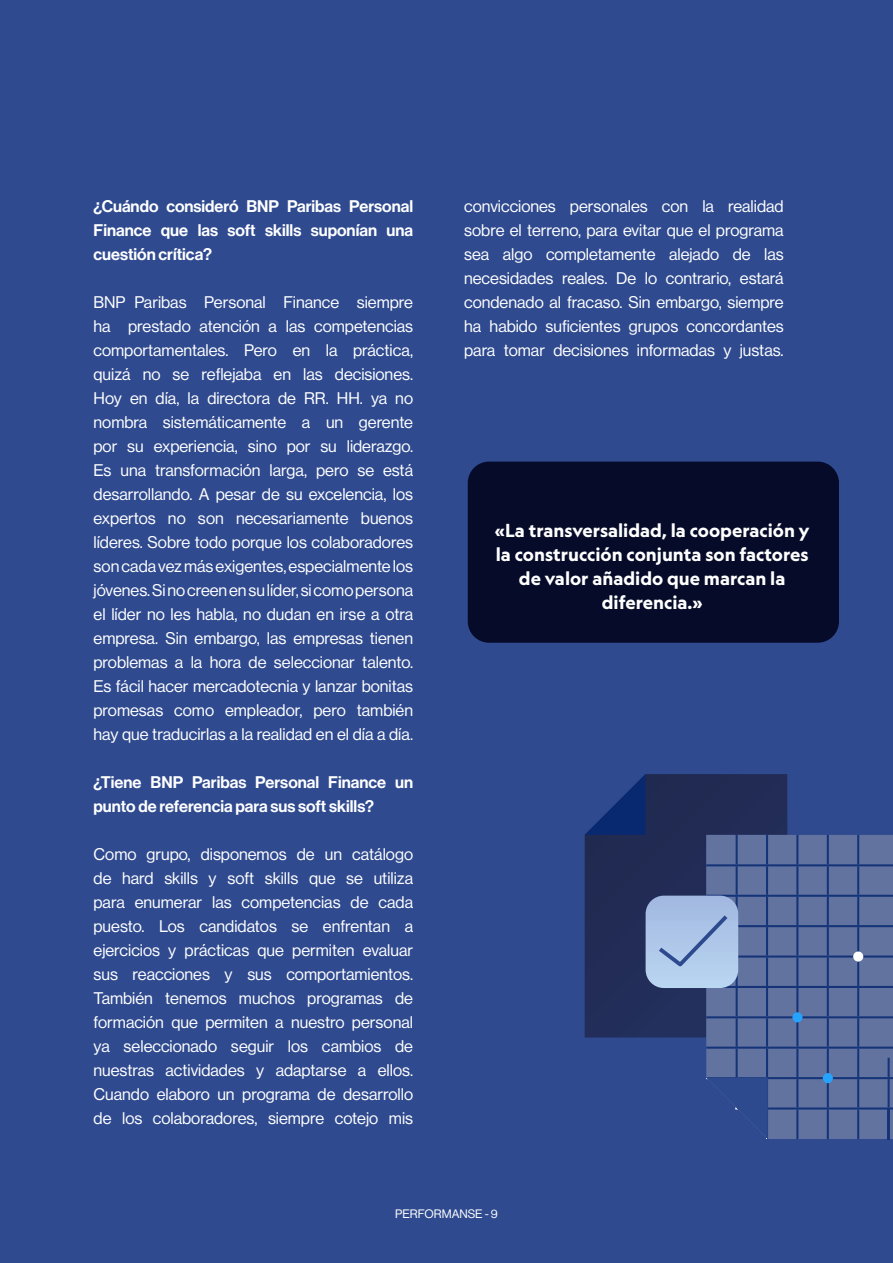
<style>
.page{position:relative;width:893px;height:1263px;background:#2f4a8f}
.page>*{position:absolute;margin:0;border:0;box-sizing:border-box;transform-origin:0 0}
.t1{font:700 18px/24px "Geograph";color:#fff;text-align:center}
.t2{font:16.5px/24px "N Haas Grotesk DS Pro 55 Rg";color:#fff;text-align:justify}
.t3{font:16.5px/24px "N Haas Grotesk DS Pro 65 Md";color:#fff;text-align:justify}
.t4{font:12px "N Haas Grotesk DS Pro 55 Rg";color:#fff}
</style>
<div class="page">
<div style="left:468px;top:462px;width:371px;height:181px;background:#050b28;border-radius:21px"></div>
<div style="left:585px;top:774px;width:202px;height:263px;background:#222b55"></div>
<div style="left:706px;top:835px;width:187px;height:223px;background:#61739e"></div>
<hr style="left:736px;top:1049px;width:2px;height:28px;background:#143378">
<hr style="left:736px;top:1018px;width:2px;height:29px;background:#143378">
<hr style="left:736px;top:988px;width:2px;height:28px;background:#143378">
<hr style="left:736px;top:866px;width:2px;height:29px;background:#143378">
<hr style="left:736px;top:835px;width:2px;height:29px;background:#143378">
<hr style="left:766px;top:1049px;width:2px;height:28px;background:#143378">
<hr style="left:766px;top:1018px;width:2px;height:29px;background:#143378">
<hr style="left:766px;top:988px;width:2px;height:28px;background:#143378">
<hr style="left:766px;top:866px;width:2px;height:29px;background:#143378">
<hr style="left:766px;top:835px;width:2px;height:29px;background:#143378">
<hr style="left:796px;top:1049px;width:2px;height:28px;background:#143378">
<hr style="left:796px;top:1018px;width:2px;height:29px;background:#143378">
<hr style="left:796px;top:988px;width:2px;height:28px;background:#143378">
<hr style="left:796px;top:866px;width:2px;height:29px;background:#143378">
<hr style="left:796px;top:835px;width:2px;height:29px;background:#143378">
<hr style="left:827px;top:1049px;width:2px;height:28px;background:#143378">
<hr style="left:827px;top:1018px;width:2px;height:29px;background:#143378">
<hr style="left:827px;top:988px;width:2px;height:28px;background:#143378">
<hr style="left:827px;top:866px;width:2px;height:29px;background:#143378">
<hr style="left:827px;top:835px;width:2px;height:29px;background:#143378">
<hr style="left:857px;top:1049px;width:2px;height:28px;background:#143378">
<hr style="left:857px;top:1018px;width:2px;height:29px;background:#143378">
<hr style="left:857px;top:988px;width:2px;height:28px;background:#143378">
<hr style="left:857px;top:866px;width:2px;height:29px;background:#143378">
<hr style="left:857px;top:835px;width:2px;height:29px;background:#143378">
<svg style="left:706px;top:1016px;width:187px;height:2px"></svg>
<svg style="left:706px;top:864px;width:187px;height:2px"></svg>
<svg style="left:706px;top:1047px;width:187px;height:2px"></svg>
<div style="left:792px;top:1012px;width:10px;height:10px;background:#26a3ff;border-radius:50%"></div>
<svg style="left:706px;top:1058px;width:187px;height:81px"></svg>
<svg style="left:585px;top:774px;width:60px;height:61px"></svg>
<svg style="left:646px;top:895px;width:247px;height:93px;background:#7489b4"></svg>
<p class="t3" style="left:94px;top:193px;width:321px">¿Cuándo consideró BNP Paribas Personal Finance que las soft skills suponían una cuestión crítica?</p>
<p class="t2" style="left:94px;top:289px;width:321px">BNP Paribas Personal Finance siempre ha prestado atención a las competencias comportamentales. Pero en la práctica, quizá no se reflejaba en las decisiones.<br>Hoy en día, la directora de RR. HH. ya no nombra sistemáticamente a un gerente por su experiencia, sino por su liderazgo.<br>Es una transformación larga, pero se está desarrollando. A pesar de su excelencia, los expertos no son necesariamente buenos líderes. Sobre todo porque los colaboradores son cada vez más exigentes, especialmente los jóvenes. Si no creen en su líder, si como persona el líder no les habla, no dudan en irse a otra empresa. Sin embargo, las empresas tienen problemas a la hora de seleccionar talento.<br>Es fácil hacer mercadotecnia y lanzar bonitas promesas como empleador, pero también hay que traducirlas a la realidad en el día a día.</p>
<p class="t3" style="left:94px;top:769px;width:321px">¿Tiene BNP Paribas Personal Finance un punto de referencia para sus soft skills?</p>
<p class="t2" style="left:94px;top:841px;width:321px">Como grupo, disponemos de un catálogo de hard skills y soft skills que se utiliza para enumerar las competencias de cada puesto. Los candidatos se enfrentan a ejercicios y prácticas que permiten evaluar sus reacciones y sus comportamientos.<br>También tenemos muchos programas de formación que permiten a nuestro personal ya seleccionado seguir los cambios de nuestras actividades y adaptarse a ellos.<br>Cuando elaboro un programa de desarrollo de los colaboradores, siempre cotejo mis</p>
<p class="t2" style="left:464px;top:193px;width:321px">convicciones personales con la realidad sobre el terreno, para evitar que el programa sea algo completamente alejado de las necesidades reales. De lo contrario, estará condenado al fracaso. Sin embargo, siempre ha habido suficientes grupos concordantes para tomar decisiones informadas y justas.</p>
<p class="t1" style="left:495px;top:518px;width:316px">«La transversalidad, la cooperación y la construcción conjunta son factores de valor añadido que marcan la diferencia.»</p>
<p class="t4" style="left:395px;top:1205px;width:104px">PERFORMANSE - 9</p>
</div>
